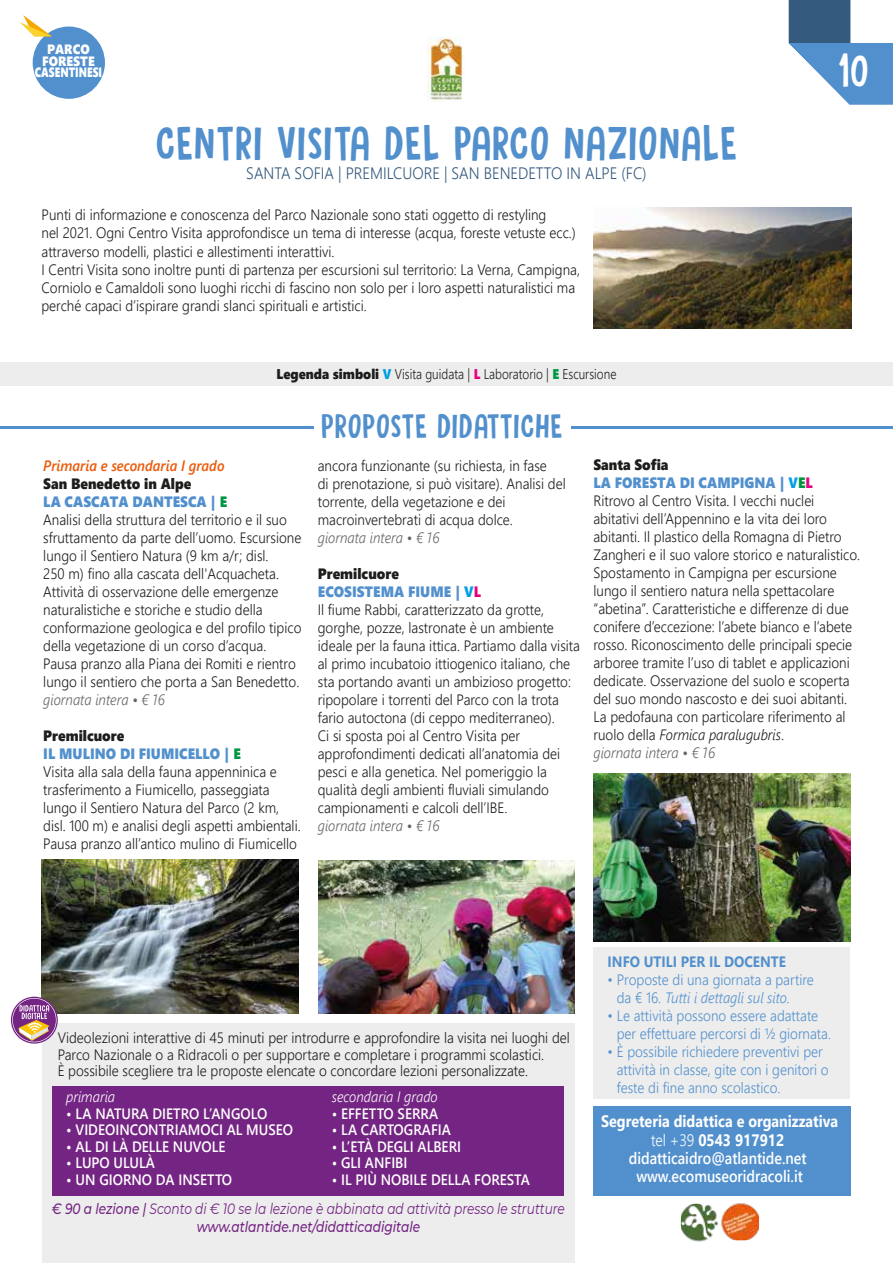
<style>
.page{position:relative;width:893px;height:1263px;background:#fff}
.page>*{position:absolute;margin:0;border:0;box-sizing:border-box;transform-origin:0 0}
.t1{font:42px "DK Sugary Pancake";color:#5290cd;scale:.89 1}
.t2{font:42px "DK Sugary Pancake";color:#fff;scale:.89 1}
.t3{font:30px "DK Sugary Pancake";color:#5290cd;scale:.89 1}
.t4{font:600 16.5px/18.3px "Segoe UI";color:#fff;text-align:center;scale:.86 1}
.t5{font:300 16.5px "Segoe UI";color:#345a7e;scale:.91 1}
.t6{font:300 15px/18px "Segoe UI";color:#1d1d1b;scale:.91 1}
.t7{font:300 15px "Segoe UI";color:#5290cd;scale:.91 1}
.t8{font:600 15px "Segoe UI";color:#fff;scale:.91 1}
.t9{font:italic 15px/18px "Montserrat";color:#742483;text-align:center;scale:.81 1}
.t10{font:15px/18px "Segoe UI Black";color:#5290cd;scale:.91 1}
.t11{font:italic 300 15px "Segoe UI";color:#646363;scale:.91 1}
.t12{font:15px/18px "Segoe UI Black";color:#1d1d1b;scale:.91 1}
.t13{font:italic 300 15px "Segoe UI";color:#5290cd;scale:.91 1}
.t14{font:italic 600 15px "Segoe UI";color:#ea5b0b;scale:.91 1}
.t15{font:italic 300 15px "Segoe UI";color:#fff;scale:.91 1}
.t16{font:700 15px "Segoe UI";color:#5290cd;scale:.91 1}
.t17{font:300 14.1px "Segoe UI";color:#1d1d1b;scale:.85 1}
.t18{font:13.5px/11.7px "Segoe UI Black";color:#fff;text-align:center;scale:.91 1}
.s1{font-family:"Segoe UI Black";font-weight:400}
.s2{font-family:"Segoe UI Black";font-weight:400;color:#009fe3}
.s3{font-family:"Segoe UI Black";font-weight:400;color:#e6007d}
.s4{font-family:"Segoe UI Black";font-weight:400;color:#009641}
.s5{color:#5290cd}
.s6{color:#009641}
.s7{color:#1d1d1b}
.s8{color:#009fe3}
.s9{color:#e6007d}
.s10{font-style:italic}
.s11{font-style:italic;color:#646363}
.s12{font-weight:500}
.s13{font-style:normal;color:#ededed}
.s14{font-style:normal}
.s15{color:#ededed}
.s16{font-weight:700}
.s17{font-weight:300}
</style>
<div class="page">
<svg style="left:789px;top:0;width:104px;height:105px"></svg>
<hr style="left:0;top:426px;width:313px;height:3px;background:#5290cd">
<hr style="left:571px;top:426px;width:322px;height:3px;background:#5290cd">
<div style="left:0;top:362px;width:893px;height:24px;background:#ededed"></div>
<img style="left:593px;top:208px;width:258px;height:120px">
<div style="left:593px;top:948px;width:257px;height:151px;background:#ededed"></div>
<div style="left:593px;top:1106px;width:258px;height:89px;background:#5290cd"></div>
<img style="left:427px;top:38px;width:36px;height:64px">
<img style="left:42px;top:860px;width:256px;height:153px">
<img style="left:318px;top:860px;width:257px;height:153px">
<img style="left:593px;top:774px;width:257px;height:167px">
<div style="left:33px;top:27px;width:72px;height:72px;background:#5290cd;border-radius:50%"></div>
<svg style="left:20px;top:15px;width:32px;height:21px"></svg>
<img style="left:681px;top:1204px;width:37px;height:38px">
<img style="left:721px;top:1203px;width:38px;height:37px">
<div style="left:42px;top:1023px;width:533px;height:240px;background:#ededed"></div>
<svg style="left:12px;top:998px;width:45px;height:44px"></svg>
<div style="left:53px;top:1086px;width:511px;height:109px;background:#742483"></div>
<p class="t18" style="left:35px;top:43px;width:75px">PARCO<br>FORESTE<br>CASENTINESI</p>
<h1 class="t1" style="left:155px;top:117px;width:656px">CENTRI VISITA DEL PARCO NAZIONALE</h1>
<p class="t5" style="left:246px;top:158px;width:441px">SANTA SOFIA | PREMILCUORE | SAN BENEDETTO IN ALPE (FC)</p>
<p class="t6" style="left:42px;top:205px;width:593px">Punti di informazione e conoscenza del Parco Nazionale sono stati oggetto di restyling<br>nel 2021. Ogni Centro Visita approfondisce un tema di interesse (acqua, foreste vetuste ecc.) attraverso modelli, plastici e allestimenti interattivi.<br>I Centri Visita sono inoltre punti di partenza per escursioni sul territorio: La Verna, Campigna, Corniolo e Camaldoli sono luoghi ricchi di fascino non solo per i loro aspetti naturalistici ma perché capaci d’ispirare grandi slanci spirituali e artistici.</p>
<p class="t17" style="left:276px;top:360px;width:401px"><span class="s1">Legenda simboli</span> <span class="s2">V</span> Visita guidata | <span class="s3">L</span> Laboratorio | <span class="s4">E</span> Escursione</p>
<h1 class="t2" style="left:837px;top:43px;width:38px">10</h1>
<p class="t14" style="left:43px;top:451px;width:201px">Primaria e secondaria I grado</p>
<p class="t12" style="left:43px;top:473px;width:204px">San Benedetto in Alpe<br><span class="s5">LA CASCATA DANTESCA |</span> <span class="s6">E</span></p>
<p class="t6" style="left:43px;top:509px;width:285px">Analisi della struttura del territorio e il suo sfruttamento da parte dell’uomo. Escursione lungo il Sentiero Natura (9 km a/r; disl.<br>250 m) fino alla cascata dell'Acquacheta.<br>Attività di osservazione delle emergenze naturalistiche e storiche e studio della conformazione geologica e del profilo tipico della vegetazione di un corso d’acqua.<br>Pausa pranzo alla Piana dei Romiti e rientro lungo il sentiero che porta a San Benedetto.</p>
<p class="t11" style="left:43px;top:685px;width:135px">giornata intera • € 16</p>
<p class="t10" style="left:43px;top:725px;width:219px"><span class="s7">Premilcuore<br></span>IL MULINO DI FIUMICELLO | <span class="s6">E</span></p>
<p class="t6" style="left:43px;top:761px;width:284px">Visita alla sala della fauna appenninica e trasferimento a Fiumicello, passeggiata lungo il Sentiero Natura del Parco (2 km, disl. 100 m) e analisi degli aspetti ambientali.<br>Pausa pranzo all’antico mulino di Fiumicello</p>
<h2 class="t3" style="left:321px;top:407px;width:274px">PROPOSTE DIDATTICHE</h2>
<p class="t6" style="left:318px;top:455px;width:274px">ancora funzionante (su richiesta, in fase<br>di prenotazione, si può visitare). Analisi del torrente, della vegetazione e dei macroinvertebrati di acqua dolce.</p>
<p class="t11" style="left:318px;top:523px;width:135px">giornata intera • € 16</p>
<p class="t10" style="left:318px;top:563px;width:181px"><span class="s7">Premilcuore<br></span>ECOSISTEMA FIUME | <span class="s8">V</span><span class="s9">L</span></p>
<p class="t6" style="left:318px;top:599px;width:290px">Il fiume Rabbi, caratterizzato da grotte, gorghe, pozze, lastronate è un ambiente ideale per la fauna ittica. Partiamo dalla visita al primo incubatoio ittiogenico italiano, che sta portando avanti un ambizioso progetto: ripopolare i torrenti del Parco con la trota fario autoctona (di ceppo mediterraneo).<br>Ci si sposta poi al Centro Visita per approfondimenti dedicati all’anatomia dei pesci e alla genetica. Nel pomeriggio la qualità degli ambienti fluviali simulando campionamenti e calcoli dell’IBE.</p>
<p class="t11" style="left:318px;top:811px;width:135px">giornata intera • € 16</p>
<p class="t10" style="left:593px;top:455px;width:243px"><span class="s7">Santa Sofia<br></span>LA FORESTA DI CAMPIGNA | <span class="s8">V</span><span class="s6">E</span><span class="s9">L</span></p>
<p class="t6" style="left:593px;top:490px;width:295px">Ritrovo al Centro Visita. I vecchi nuclei abitativi dell’Appennino e la vita dei loro abitanti. Il plastico della Romagna di Pietro Zangheri e il suo valore storico e naturalistico.<br>Spostamento in Campigna per escursione lungo il sentiero natura nella spettacolare “abetina”. Caratteristiche e differenze di due conifere d’eccezione: l’abete bianco e l’abete rosso. Riconoscimento delle principali specie arboree tramite l’uso di tablet e applicazioni dedicate. Osservazione del suolo e scoperta del suo mondo nascosto e dei suoi abitanti.<br>La pedofauna con particolare riferimento al ruolo della <span class="s10">Formica paralugubris</span>.<br><span class="s11">giornata intera • € 16</span></p>
<p class="t6" style="left:58px;top:1028px;width:564px;line-height:16.5px">Videolezioni interattive di 45 minuti per introdurre e approfondire la visita nei luoghi del<br>Parco Nazionale o a Ridracoli o per supportare e completare i programmi scolastici.<br>È possibile scegliere tra le proposte elencate o concordare lezioni personalizzate.</p>
<p class="t15" style="left:66px;top:1083px;width:55px">primaria</p>
<p class="t8" style="left:66px;top:1099px;width:222px">• LA NATURA DIETRO L’ANGOLO</p>
<p class="t8" style="left:66px;top:1116px;width:251px">• VIDEOINCONTRIAMOCI AL MUSEO</p>
<p class="t8" style="left:66px;top:1132px;width:177px">• AL DI LÀ DELLE NUVOLE</p>
<p class="t8" style="left:66px;top:1149px;width:99px">• LUPO ULULÀ</p>
<p class="t8" style="left:66px;top:1165px;width:184px">• UN GIORNO DA INSETTO</p>
<p class="t15" style="left:332px;top:1083px;width:118px">secondaria I grado</p>
<p class="t8" style="left:332px;top:1099px;width:118px">• EFFETTO SERRA</p>
<p class="t8" style="left:332px;top:1116px;width:132px">• LA CARTOGRAFIA</p>
<p class="t8" style="left:332px;top:1132px;width:144px">• L’ETÀ DEGLI ALBERI</p>
<p class="t8" style="left:332px;top:1149px;width:85px">• GLI ANFIBI</p>
<p class="t8" style="left:332px;top:1165px;width:219px">• IL PIÙ NOBILE DELLA FORESTA</p>
<p class="t9" style="left:52px;top:1199px;width:635px"><span class="s12">€ 90 a lezione |</span> Sconto di € 10 se la lezione è abbinata ad attività presso le strutture <span class="s12">www.atlantide.net/didatticadigitale</span></p>
<p class="t16" style="left:608px;top:947px;width:198px">INFO UTILI PER IL DOCENTE</p>
<p class="t7" style="left:608px;top:965px;width:228px">• Proposte di una giornata a partire</p>
<p class="t13" style="left:608px;top:983px;width:202px"><span class="s13">•</span> <span class="s14">da € 16.</span> Tutti i dettagli sul sito.</p>
<p class="t7" style="left:608px;top:1001px;width:233px">• Le attività possono essere adattate</p>
<p class="t7" style="left:608px;top:1019px;width:247px"><span class="s15">•</span> per effettuare percorsi di ½ giornata.</p>
<p class="t7" style="left:608px;top:1037px;width:238px">• È possibile richiedere preventivi per</p>
<p class="t7" style="left:608px;top:1055px;width:245px"><span class="s15">•</span> attività in classe, gite con i genitori o</p>
<p class="t7" style="left:608px;top:1073px;width:191px"><span class="s15">•</span> feste di fine anno scolastico.</p>
<p class="t4" style="left:601px;top:1111px;width:277px"><span class="s16">Segreteria didattica e organizzativa </span><span class="s17">tel +39</span> <span class="s16">0543 917912 </span>didatticaidro@atlantide.net www.ecomuseoridracoli.it</p>
</div>
